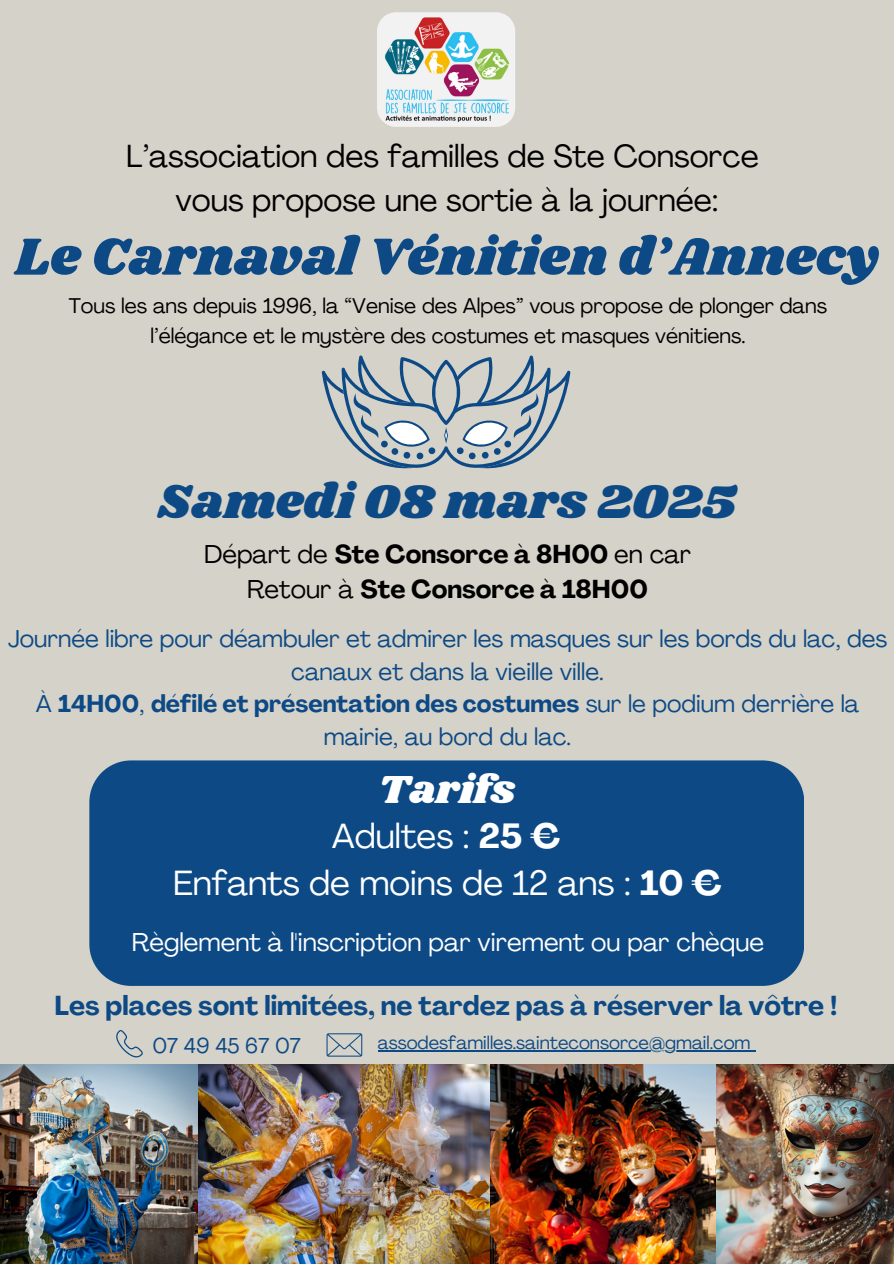
<style>
.page{position:relative;width:894px;height:1264px;background:#fff}
.page>*{position:absolute;margin:0;border:0;box-sizing:border-box;transform-origin:0 0}
.t1{font:54px "Shrikhand";color:#0d4a85}
.t2{font:49.5px "Shrikhand";color:#0d4a85}
.t3{font:40.5px "Shrikhand";color:#fff}
.t4{font:34.5px "Agrandir";color:#fff}
.t5{font:31.5px/43.8px "Agrandir";color:#000;text-align:center}
.t6{font:700 27px "Agrandir";color:#0d4a85}
.t7{font:700 25.5px/34.8px "Agrandir";color:#000;text-align:center}
.t8{font:25.5px "Agrandir";color:#fff}
.t9{font:24px/32.7px "Agrandir";color:#0d4a85;text-align:center}
.t10{font:21.3px "Agrandir";color:#0d4a85}
.t11{font:21px/29.2px "Agrandir";color:#000;text-align:center}
.t12{font:18.3px "Agrandir";color:#0d4a85}
.s1{font-weight:400}
.s2{font-weight:700}
</style>
<div class="page">
<div style="left:0;top:0;width:893px;height:1263px;background:#d5d2c9"></div>
<svg style="left:321px;top:355px;width:249px;height:114px"></svg>
<img style="left:377px;top:12px;width:138px;height:115px;border-radius:19px">
<div style="left:89px;top:760px;width:714px;height:225px;background:#0d4a85"></div>
<img style="left:0;top:1064px;width:198px;height:199px">
<img style="left:198px;top:1064px;width:292px;height:199px">
<img style="left:490px;top:1064px;width:226px;height:199px">
<img style="left:716px;top:1064px;width:177px;height:199px">
<svg style="left:326px;top:1033px;width:36px;height:23px"></svg>
<svg style="left:116px;top:1030px;width:27px;height:27px"></svg>
<hr style="left:377px;top:1050px;width:373px;height:2px;background:#0d4a85">
<h3 class="t5" style="left:126px;top:137px;width:634px">L’association des familles de Ste Consorce vous propose une sortie à la journée:</h3>
<h1 class="t1" style="left:15px;top:219px;width:864px">Le Carnaval Vénitien d’Annecy</h1>
<p class="t11" style="left:69px;top:293px;width:759px">Tous les ans depuis 1996, la “Venise des Alpes” vous propose de plonger dans l’élégance et le mystère des costumes et masques vénitiens.</p>
<p class="t2" style="left:157px;top:467px;width:580px">Samedi 08 mars 2025</p>
<h1 class="t7" style="left:204px;top:539px;width:488px"><span class="s1">Départ de</span> Ste Consorce à 8H00 <span class="s1">en car<br>Retour à</span> Ste Consorce à 18H00</h1>
<h5 class="t9" style="left:8px;top:624px;width:880px">Journée libre pour déambuler et admirer les masques sur les bords du lac, des canaux et dans la vieille ville.<br>À <span class="s2">14H00</span>, <span class="s2">défilé et présentation des costumes</span> sur le podium derrière la mairie, au bord du lac.</h5>
<h2 class="t3" style="left:378px;top:761px;width:138px">Tarifs</h2>
<h3 class="t4" style="left:332px;top:822px;width:230px">Adultes : <span class="s2">25 €</span></h3>
<h5 class="t4" style="left:173px;top:869px;width:550px">Enfants de moins de 12 ans : <span class="s2">10 €</span></h5>
<h3 class="t8" style="left:132px;top:932px;width:633px">Règlement à l'inscription par virement ou par chèque</h3>
<h6 class="t6" style="left:55px;top:994px;width:784px">Les places sont limitées, ne tardez pas à réserver la vôtre !</h6>
<h4 class="t10" style="left:152px;top:1037px;width:150px">07 49 45 67 07</h4>
<p class="t12" style="left:377px;top:1035px;width:374px">assodesfamilles.sainteconsorce@gmail.com</p>
</div>
